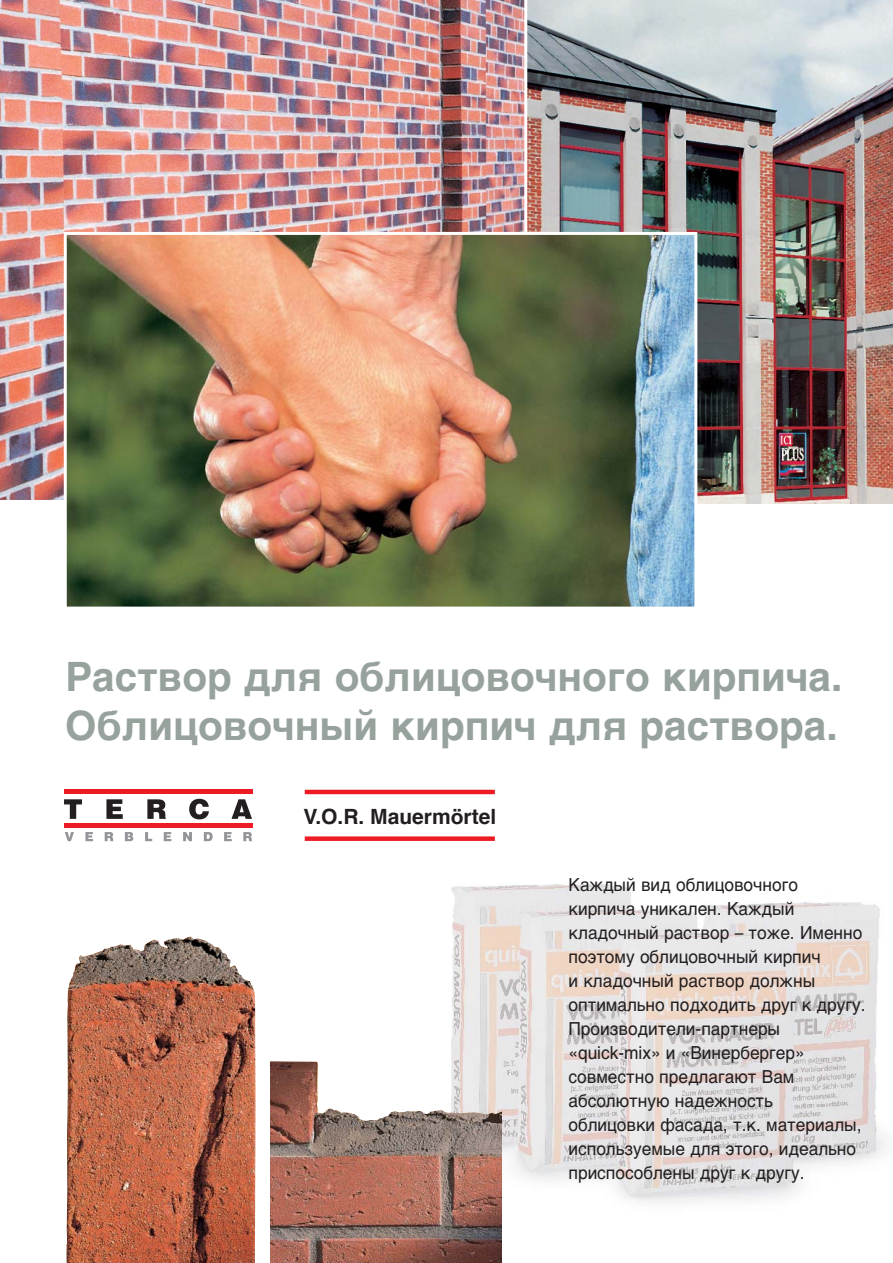
<style>
.page{position:relative;width:893px;height:1263px;background:#fff}
.page>*{position:absolute;margin:0;border:0;box-sizing:border-box;transform-origin:0 0}
.t1{font:700 40.5px/48.6px "Helvetica Cyr";color:#97a29d}
.t2{font:700 21px "Helvetica";color:#231f20}
.t3{font:18px/24px "Helvetica Cyr Upright";color:#231f20;scale:.96 1}
.s1{font-family:"Helvetica Neue"}
</style>
<div class="page">
<img style="left:451px;top:884px;width:434px;height:318px">
<img style="left:66px;top:937px;width:190px;height:326px">
<img style="left:270px;top:1062px;width:232px;height:201px">
<img style="left:527px;top:0;width:366px;height:504px">
<div style="left:64px;top:823px;width:188px;height:5px;background:#ed1c24"></div>
<svg style="left:64px;top:799px;width:18px;height:20px"></svg>
<svg style="left:106px;top:799px;width:17px;height:20px"></svg>
<svg style="left:147px;top:799px;width:19px;height:20px"></svg>
<svg style="left:189px;top:799px;width:20px;height:20px"></svg>
<svg style="left:232px;top:799px;width:20px;height:20px"></svg>
<svg style="left:65px;top:832px;width:9px;height:9px"></svg>
<svg style="left:85px;top:832px;width:8px;height:9px"></svg>
<svg style="left:105px;top:832px;width:8px;height:9px"></svg>
<svg style="left:125px;top:832px;width:8px;height:9px"></svg>
<svg style="left:145px;top:832px;width:7px;height:9px"></svg>
<svg style="left:164px;top:832px;width:7px;height:9px"></svg>
<svg style="left:183px;top:832px;width:9px;height:9px"></svg>
<svg style="left:204px;top:832px;width:9px;height:9px"></svg>
<svg style="left:224px;top:832px;width:8px;height:9px"></svg>
<svg style="left:243px;top:832px;width:9px;height:9px"></svg>
<hr style="left:64px;top:790px;width:188px;height:4px;background:#ed1c24">
<img style="left:0;top:0;width:525px;height:500px">
<img style="left:68px;top:236px;width:625px;height:370px">
<div style="left:64px;top:232px;width:633px;height:378px;border:3px solid #fff"></div>
<hr style="left:305px;top:790px;width:190px;height:4px;background:#ed1c24">
<div style="left:305px;top:836px;width:190px;height:5px;background:#ed1c24"></div>
<h1 class="t1" style="left:65px;top:657px;width:778px">Раствор для облицовочного кирпича.<br>Облицовочный кирпич для раствора.</h1>
<p class="t2" style="left:303px;top:807px;width:194px">V.O.R. Mauerm<span class="s1">ö</span>rtel</p>
<p class="t3" style="left:568px;top:875px;width:311px">Каждый вид облицовочного кирпича уникален. Каждый кладочный раствор – тоже. Именно поэтому облицовочный кирпич<br>и кладочный раствор должны оптимально подходить друг к другу.<br>Производители-партнеры «quick-mix» и «Винербергер» совместно предлагают Вам абсолютную надежность<br>облицовки фасада, т.к. материалы, используемые для этого, идеально приспособлены друг к другу.</p>
</div>
